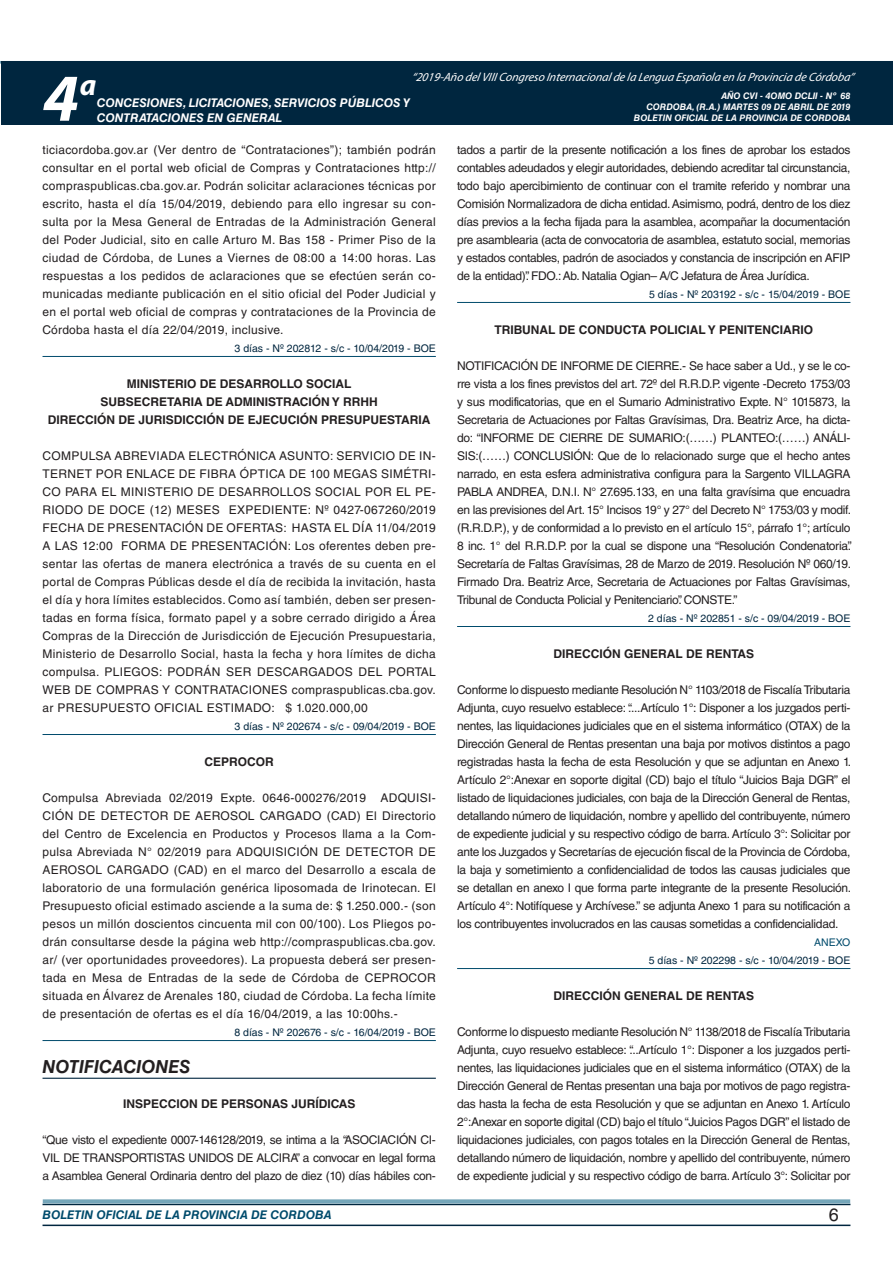
<style>
.page{position:relative;width:893px;height:1263px;background:#fff}
.page>*{position:absolute;margin:0;border:0;box-sizing:border-box;transform-origin:0 0}
.t1{font:italic 700 67.5px "Myriad Pro";color:#fff}
.t2{font:italic 700 30px "Myriad Pro";color:#fff}
.t3{font:italic 700 18px "Helvetica LT Std";color:#231f20}
.t4{font:18px "Helvetica LT Std";color:#231f20}
.t5{font:12px/18px "Helvetica LT Std";letter-spacing:-.025em;color:#231f20;text-align:justify}
.t6{font:700 12px/18px "Helvetica LT Std";color:#231f20;text-align:center}
.t7{font:italic 12px "Myriad Pro";color:#fff}
.t8{font:italic 700 12px/14.4px "Helvetica LT Std";color:#fff}
.t9{font:italic 700 12px "Helvetica LT Std";color:#004b6c}
.t10{font:10.5px "Helvetica LT Std";color:#00263f}
.t11{font:10.5px "Helvetica LT Std";color:#004b6c}
.t12{font:italic 700 9px/10.8px "Helvetica LT Std";color:#fff;text-align:right}
</style>
<div class="page">
<hr style="left:43px;top:1224px;width:807px;height:2px;background:#00263f">
<div style="left:42px;top:1198px;width:809px;height:8px;background:#fff;opacity:.75"></div>
<div style="left:1px;top:61px;width:892px;height:64px;background:#00263f"></div>
<hr style="left:43px;top:356px;width:393px;height:1px;background:#004b6c">
<hr style="left:43px;top:734px;width:393px;height:1px;background:#004b6c">
<hr style="left:43px;top:1040px;width:393px;height:1px;background:#004b6c">
<hr style="left:43px;top:1078px;width:393px;height:1px;background:#00263f">
<hr style="left:457px;top:302px;width:393px;height:1px;background:#004b6c">
<hr style="left:457px;top:626px;width:393px;height:1px;background:#004b6c">
<hr style="left:457px;top:968px;width:393px;height:1px;background:#004b6c">
<p class="t7" style="left:412px;top:70px;width:444px">“2019-Año delVIIICongreso Internacionalde la Lengua Esp añola en la Provincia de Córdoba”</p>
<h1 class="t1" style="left:43px;top:54px;width:38px">4</h1>
<h2 class="t2" style="left:80px;top:66px;width:18px">a</h2>
<p class="t12" style="left:646px;top:91px;width:205px">AÑO CVI - 4OMO DCLII - Nº 68<br>CORDOBA, (R.A.) MARTES 09 DE ABRIL DE 2019</p>
<p class="t8" style="left:97px;top:96px;width:315px">CONCESIONES, LICITACIONES, SERVICIOS PÚBLICOS Y<br>CONTRATACIONES EN GENERAL</p>
<p class="t12" style="left:634px;top:112px;width:218px">BOLETIN OFICIAL DE LA PROVINCIA DE CORDOBA</p>
<p class="t5" style="left:43px;top:141px;width:395px">ticiacordoba.gov.ar (Ver dentro de “Contrataciones”); también podrán consultar en el portal web oficial de Compras y Contrataciones http:// compraspublicas.cba.gov.ar. Podrán solicitar aclaraciones técnicas por escrito, hasta el día 15/04/2019, debiendo para ello ingresar su con&shy;sulta por la Mesa General de Entradas de la Administración General del Poder Judicial, sito en calle Arturo M. Bas 158 - Primer Piso de la ciudad de Córdoba, de Lunes a Viernes de 08:00 a 14:00 horas. Las respuestas a los pedidos de aclaraciones que se efectúen serán co&shy;municadas mediante publicación en el sitio oficial del Poder Judicial y en el portal web oficial de compras y contrataciones de la Provincia de Córdoba hasta el día 22/04/2019, inclusive.</p>
<p class="t10" style="left:235px;top:342px;width:203px">3 días - Nº 202812 - s/c - 10/04/2019 - BOE</p>
<p class="t6" style="left:48px;top:374px;width:384px">MINISTERIO DE DESARROLLO SOCIAL<br>SUBSECRETARIA DE ADMINISTRACIÓN Y RRHH<br>DIRECCIÓN DE JURISDICCIÓN DE EJECUCIÓN PRESUPUESTARIA</p>
<p class="t5" style="left:43px;top:447px;width:395px">COMPULSA ABREVIADA ELECTRÓNICA ASUNTO: SERVICIO DE IN-TERNET POR ENLACE DE FIBRA ÓPTICA DE 100 MEGAS SIMÉTRI-CO PARA EL MINISTERIO DE DESARROLLOS SOCIAL POR EL PE-RIODO DE DOCE (12) MESES EXPEDIENTE: Nº 0427-067260/2019<br>FECHA DE PRESENTACIÓN DE OFERTAS: HASTA EL DÍA 11/04/2019<br>A LAS 12:00 FORMA DE PRESENTACIÓN: Los oferentes deben pre&shy;sentar las ofertas de manera electrónica a través de su cuenta en el portal de Compras Públicas desde el día de recibida la invitación, hasta el día y hora límites establecidos. Como así también, deben ser presen&shy;tadas en forma física, formato papel y a sobre cerrado dirigido a Área Compras de la Dirección de Jurisdicción de Ejecución Presupuestaria, Ministerio de Desarrollo Social, hasta la fecha y hora límites de dicha compulsa. PLIEGOS: PODRÁN SER DESCARGADOS DEL PORTAL WEB DE COMPRAS Y CONTRATACIONES compraspublicas.cba.gov. ar PRESUPUESTO OFICIAL ESTIMADO: $ 1.020.000,00</p>
<p class="t10" style="left:235px;top:720px;width:203px">3 días - Nº 202674 - s/c - 09/04/2019 - BOE</p>
<p class="t6" style="left:205px;top:752px;width:71px">CEPROCOR</p>
<p class="t5" style="left:43px;top:789px;width:395px">Compulsa Abreviada 02/2019 Expte. 0646-000276/2019 ADQUISI-CIÓN DE DETECTOR DE AEROSOL CARGADO (CAD) El Directorio del Centro de Excelencia en Productos y Procesos llama a la Com&shy;pulsa Abreviada N° 02/2019 para ADQUISICIÓN DE DETECTOR DE AEROSOL CARGADO (CAD) en el marco del Desarrollo a escala de laboratorio de una formulación genérica liposomada de Irinotecan. El Presupuesto oficial estimado asciende a la suma de: $ 1.250.000.- (son pesos un millón doscientos cincuenta mil con 00/100). Los Pliegos po&shy;drán consultarse desde la página web http://compraspublicas.cba.gov. ar/ (ver oportunidades proveedores). La propuesta deberá ser presen&shy;tada en Mesa de Entradas de la sede de Córdoba de CEPROCOR situada en Álvarez de Arenales 180, ciudad de Córdoba. La fecha límite de presentación de ofertas es el día 16/04/2019, a las 10:00hs.-</p>
<p class="t10" style="left:234px;top:1026px;width:203px">8 días - Nº 202676 - s/c - 16/04/2019 - BOE</p>
<h3 class="t3" style="left:43px;top:1056px;width:150px">NOTIFICACIONES</h3>
<p class="t6" style="left:123px;top:1094px;width:234px">INSPECCION DE PERSONAS JURÍDICAS</p>
<p class="t5" style="left:43px;top:1131px;width:395px">“Que visto el expediente 0007-146128/2019, se intima a la “ASOCIACIÓN CI-VIL DE TRANSPORTISTAS UNIDOS DE ALCIRA” a convocar en legal forma a Asamblea General Ordinaria dentro del plazo de diez (10) días hábiles con-</p>
<p class="t5" style="left:457px;top:141px;width:395px">tados a partir de la presente notificación a los fines de aprobar los estados contables adeudados y elegir autoridades, debiendo acreditar tal circunstancia, todo bajo apercibimiento de continuar con el tramite referido y nombrar una Comisión Normalizadora de dicha entidad. Asimismo, podrá, dentro de los diez días previos a la fecha fijada para la asamblea, acompañar la documentación pre asamblearia (acta de convocatoria de asamblea, estatuto social, memorias y estados contables, padrón de asociados y constancia de inscripción en AFIP de la entidad)”. FDO.: Ab. Natalia Ogian– A/C Jefatura de Área Jurídica.</p>
<p class="t10" style="left:649px;top:288px;width:203px">5 días - Nº 203192 - s/c - 15/04/2019 - BOE</p>
<p class="t6" style="left:494px;top:320px;width:320px">TRIBUNAL DE CONDUCTA POLICIAL Y PENITENCIARIO</p>
<p class="t5" style="left:457px;top:357px;width:396px">NOTIFICACIÓN DE INFORME DE CIERRE.- Se hace saber a Ud., y se le co&shy;rre vista a los fines previstos del art. 72º del R.R.D.P. vigente -Decreto 1753/03 y sus modificatorias, que en el Sumario Administrativo Expte. N° 1015873, la Secretaria de Actuaciones por Faltas Gravísimas, Dra. Beatriz Arce, ha dicta&shy;do: “INFORME DE CIERRE DE SUMARIO:(……) PLANTEO:(……) ANÁLI-SIS:(……) CONCLUSIÓN: Que de lo relacionado surge que el hecho antes narrado, en esta esfera administrativa configura para la Sargento VILLAGRA PABLA ANDREA, D.N.I. N° 27.695.133, en una falta gravísima que encuadra en las previsiones del Art. 15° Incisos 19° y 27° del Decreto N° 1753/03 y modif. (R.R.D.P.), y de conformidad a lo previsto en el artículo 15°, párrafo 1°; artículo 8 inc. 1° del R.R.D.P. por la cual se dispone una “Resolución Condenatoria”.<br>Secretaría de Faltas Gravísimas, 28 de Marzo de 2019. Resolución Nº 060/19.<br>Firmado Dra. Beatriz Arce, Secretaria de Actuaciones por Faltas Gravísimas, Tribunal de Conducta Policial y Penitenciario”. CONSTE.”</p>
<p class="t10" style="left:648px;top:612px;width:204px">2 días - Nº 202851 - s/c - 09/04/2019 - BOE</p>
<p class="t6" style="left:554px;top:644px;width:17px">DIRECCI</p>
<p class="t6" style="left:603px;top:644px;width:40px">ÓN GENERAL</p>
<p class="t6" style="left:686px;top:644px;width:38px">DE RENTAS</p>
<p class="t5" style="left:457px;top:681px;width:396px">Conforme lo dispuesto mediante Resolución N° 1103/2018 de Fiscalía Tributaria Adjunta, cuyo resuelvo establece: “....Artículo 1°: Disponer a los juzgados perti&shy;nentes, las liquidaciones judiciales que en el sistema informático (OTAX) de la Dirección General de Rentas presentan una baja por motivos distintos a pago registradas hasta la fecha de esta Resolución y que se adjuntan en Anexo 1.<br>Artículo 2°:Anexar en soporte digital (CD) bajo el título “Juicios Baja DGR” el listado de liquidaciones judiciales, con baja de la Dirección General de Rentas, detallando número de liquidación, nombre y apellido del contribuyente, número de expediente judicial y su respectivo código de barra. Artículo 3°: Solicitar por ante los Juzgados y Secretarías de ejecución fiscal de la Provincia de Córdoba, la baja y sometimiento a confidencialidad de todos las causas judiciales que se detallan en anexo I que forma parte integrante de la presente Resolución.<br>Artículo 4°: Notifíquese y Archívese.” se adjunta Anexo 1 para su notificación a los contribuyentes involucrados en las causas sometidas a confidencialidad.</p>
<p class="t11" style="left:814px;top:936px;width:38px">ANEXO</p>
<p class="t10" style="left:649px;top:954px;width:203px">5 días - Nº 202298 - s/c - 10/04/2019 - BOE</p>
<p class="t6" style="left:554px;top:986px;width:17px">DIRECCI</p>
<p class="t6" style="left:603px;top:986px;width:40px">ÓN GENERAL</p>
<p class="t6" style="left:686px;top:986px;width:38px">DE RENTAS</p>
<p class="t5" style="left:457px;top:1023px;width:395px">Conforme lo dispuesto mediante Resolución N° 1138/2018 de Fiscalía Tributaria Adjunta, cuyo resuelvo establece: “...Artículo 1°: Disponer a los juzgados perti&shy;nentes, las liquidaciones judiciales que en el sistema informático (OTAX) de la Dirección General de Rentas presentan una baja por motivos de pago registra&shy;das hasta la fecha de esta Resolución y que se adjuntan en Anexo 1. Artículo 2°:Anexar en soporte digital (CD) bajo el título “Juicios Pagos DGR” el listado de liquidaciones judiciales, con pagos totales en la Dirección General de Rentas, detallando número de liquidación, nombre y apellido del contribuyente, número de expediente judicial y su respectivo código de barra. Artículo 3°: Solicitar por</p>
<p class="t9" style="left:43px;top:1208px;width:290px">BOLETIN OFICIAL DE LA PROVINCIA DE CORDOBA</p>
<h3 class="t4" style="left:829px;top:1204px;width:12px">6</h3>
</div>
